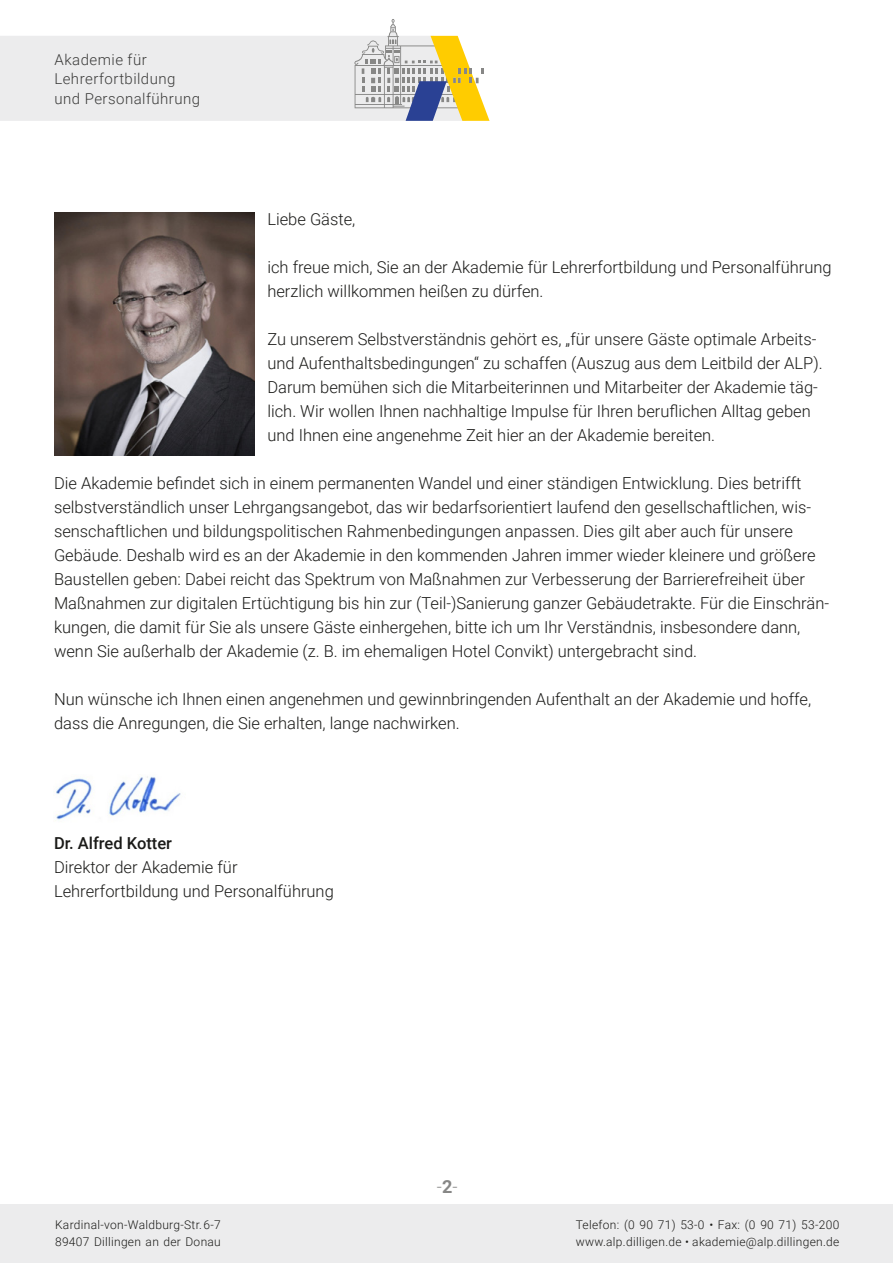
<style>
.page{position:relative;width:893px;height:1263px;background:#fff}
.page>*{position:absolute;margin:0;border:0;box-sizing:border-box;transform-origin:0 0}
.t1{font:300 18px "Roboto";color:#878786}
.t2{font:300 16.5px/24px "Roboto";color:#1a1a18}
.t3{font:500 16.5px "Roboto";color:#1a1a18}
.t4{font:300 15px/19.5px "Roboto";letter-spacing:.03em;color:#3b3b3a}
.t5{font:300 12px/16.5px "Roboto";letter-spacing:.025em;color:#1a1a18}
.s1{font-weight:700}
</style>
<div class="page">
<svg style="left:0;top:19px;width:489px;height:102px"></svg>
<div style="left:0;top:1204px;width:893px;height:59px;background:#ececed"></div>
<img style="left:56px;top:776px;width:125px;height:44px">
<img style="left:54px;top:213px;width:201px;height:242px">
<p class="t4" style="left:54px;top:49px;width:147px">Akademie für<br>Lehrerfortbildung und Personalführung</p>
<p class="t2" style="left:267px;top:206px;width:90px">Liebe Gäste,</p>
<p class="t2" style="left:267px;top:254px;width:566px">ich freue mich, Sie an der Akademie für Lehrerfortbildung und Personalführung herzlich willkommen heißen zu dürfen.</p>
<p class="t2" style="left:267px;top:327px;width:557px">Zu unserem Selbstverständnis gehört es, „für unsere Gäste optimale Arbeits&shy;und Aufenthaltsbedingungen“ zu schaffen (Auszug aus dem Leitbild der ALP).<br>Darum bemühen sich die Mitarbeiterinnen und Mitarbeiter der Akademie täg&shy;lich. Wir wollen Ihnen nachhaltige Impulse für Ihren beruflichen Alltag geben und Ihnen eine angenehme Zeit hier an der Akademie bereiten.</p>
<p class="t2" style="left:54px;top:471px;width:777px">Die Akademie befindet sich in einem permanenten Wandel und einer ständigen Entwicklung. Dies betrifft selbstverständlich unser Lehrgangsangebot, das wir bedarfsorientiert laufend den gesellschaftlichen, wis&shy;senschaftlichen und bildungspolitischen Rahmenbedingungen anpassen. Dies gilt aber auch für unsere Gebäude. Deshalb wird es an der Akademie in den kommenden Jahren immer wieder kleinere und größere Baustellen geben: Dabei reicht das Spektrum von Maßnahmen zur Verbesserung der Barrierefreiheit über Maßnahmen zur digitalen Ertüchtigung bis hin zur (Teil-)Sanierung ganzer Gebäudetrakte. Für die Einschrän&shy;kungen, die damit für Sie als unsere Gäste einhergehen, bitte ich um Ihr Verständnis, insbesondere dann, wenn Sie außerhalb der Akademie (z. B. im ehemaligen Hotel Convikt) untergebracht sind.</p>
<p class="t2" style="left:54px;top:687px;width:759px">Nun wünsche ich Ihnen einen angenehmen und gewinnbringenden Aufenthalt an der Akademie und hoffe, dass die Anregungen, die Sie erhalten, lange nachwirken.</p>
<p class="t3" style="left:54px;top:832px;width:120px">Dr. Alfred Kotter</p>
<p class="t2" style="left:54px;top:855px;width:281px">Direktor der Akademie für<br>Lehrerfortbildung und Personalführung</p>
<p class="t5" style="left:55px;top:1216px;width:167px">Kardinal-von-Waldburg-Str. 6-7<br>89407 Dillingen an der Donau</p>
<p class="t1" style="left:437px;top:1174px;width:22px">-<span class="s1">2</span>-</p>
<p class="t5" style="left:576px;top:1216px;width:265px">Telefon: (0 90 71) 53-0 • Fax: (0 90 71) 53-200 www.alp.dilligen.de • akademie@alp.dillingen.de</p>
</div>
